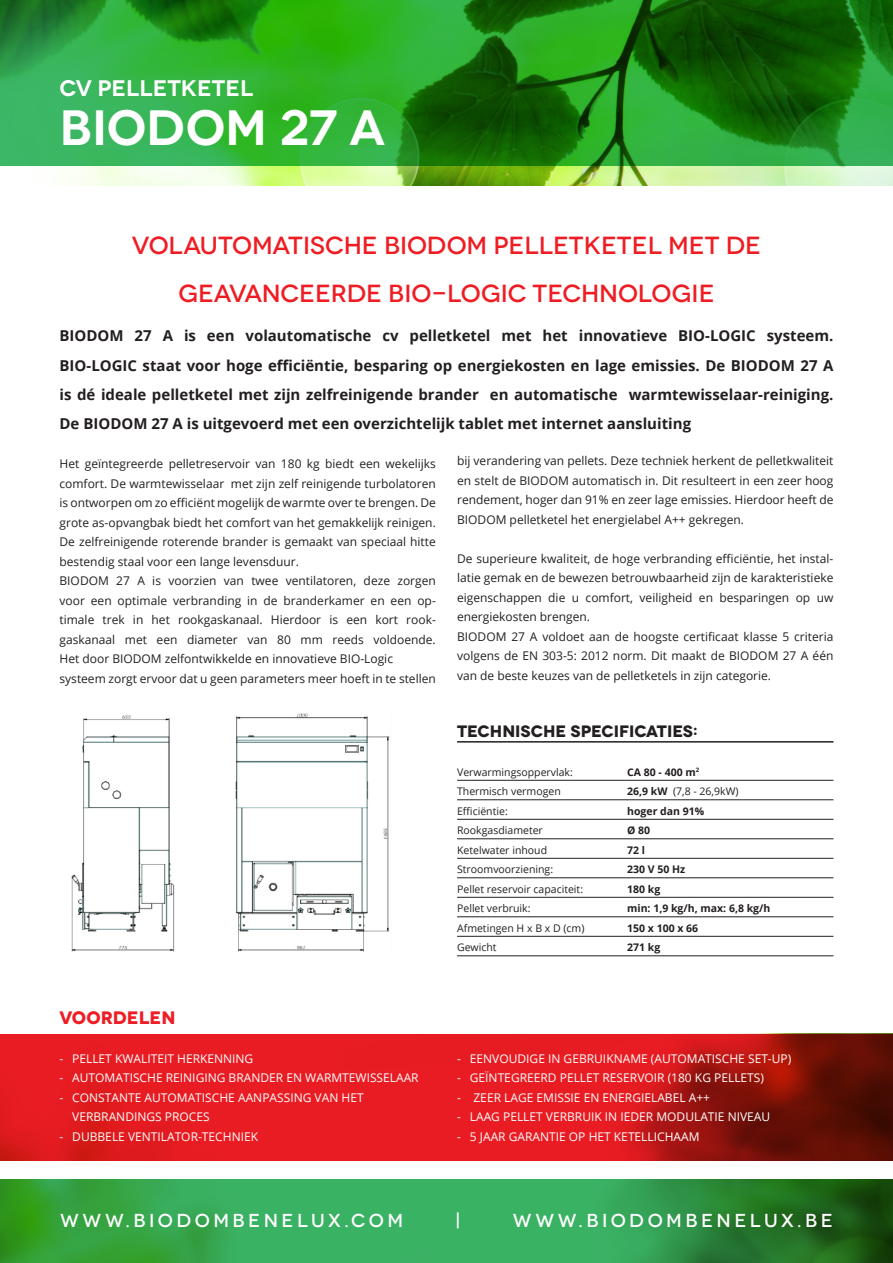
<style>
.page{position:relative;width:893px;height:1263px;background:#fff}
.page>*{position:absolute;margin:0;border:0;box-sizing:border-box;transform-origin:0 0}
.t1{font:600 49.5px "Novecentowide";letter-spacing:-.005em;color:#fff}
.t2{font:500 24.75px/48.8px "Novecentowide";color:#ee1d23;text-align:center}
.t3{font:600 22.5px "Novecentowide";color:#fff}
.t4{font:500 18.75px "Novecentowide";letter-spacing:.185em;color:#fff}
.t5{font:700 18px "Novecentowide";color:#ee1d23}
.t6{font:700 16.5px "Novecentowide";color:#231f20}
.t7{font:700 15px/29.2px "Open Sans";color:#231f20;text-align:justify}
.t8{font:12px/19.5px "Open Sans";color:#231f20;text-align:justify}
.t9{font:12px/19.5px "Open Sans";color:#fff}
.t10{font:10.5px "Open Sans";color:#231f20}
.t11{font:700 10.5px "Open Sans";color:#231f20}
.s1{font-weight:700}
</style>
<div class="page">
<img style="left:0;top:1034px;width:893px;height:126px">
<img style="left:68px;top:166px;width:825px;height:19px">
<hr style="left:457px;top:741px;width:376px;height:2px;background:#231f20">
<hr style="left:457px;top:780px;width:376px;height:1px;background:#231f20">
<hr style="left:457px;top:799px;width:376px;height:1px;background:#231f20">
<hr style="left:457px;top:819px;width:376px;height:1px;background:#231f20">
<hr style="left:457px;top:838px;width:376px;height:1px;background:#231f20">
<hr style="left:457px;top:858px;width:376px;height:1px;background:#231f20">
<hr style="left:457px;top:877px;width:376px;height:1px;background:#231f20">
<hr style="left:457px;top:897px;width:376px;height:1px;background:#231f20">
<hr style="left:457px;top:916px;width:376px;height:1px;background:#231f20">
<hr style="left:457px;top:936px;width:376px;height:1px;background:#231f20">
<hr style="left:457px;top:955px;width:376px;height:1px;background:#231f20">
<img style="left:71px;top:713px;width:319px;height:239px">
<img style="left:0;top:1179px;width:893px;height:84px">
<svg style="left:0;top:0;width:893px;height:166px;background:#259127"></svg>
<p class="t3" style="left:60px;top:74px;width:195px">CV PELLETKETEL</p>
<p class="t1" style="left:60px;top:97px;width:327px">BIODOM 27 A</p>
<p class="t2" style="left:132px;top:221px;width:631px">VOLAUTOMATISCHE BIODOM PELLETKETEL MET DE<br>GEAVANCEERDE BIO-LOGIC TECHNOLOGIE</p>
<p class="t7" style="left:60px;top:321px;width:775px">BIODOM 27 A is een volautomatische cv pelletketel met het innovatieve BIO-LOGIC systeem.<br>BIO-LOGIC staat voor hoge efficiëntie, besparing op energiekosten en lage emissies. De BIODOM 27 A is dé ideale pelletketel met zijn zelfreinigende brander en automatische warmtewisselaar-reiniging.<br>De BIODOM 27 A is uitgevoerd met een overzichtelijk tablet met internet aansluiting</p>
<p class="t8" style="left:60px;top:454px;width:378px">Het geïntegreerde pelletreservoir van 180 kg biedt een wekelijks comfort. De warmtewisselaar met zijn zelf reinigende turbolatoren is ontworpen om zo efficiënt mogelijk de warmte over te brengen. De grote as-opvangbak biedt het comfort van het gemakkelijk reinigen.<br>De zelfreinigende roterende brander is gemaakt van speciaal hitte bestendig staal voor een lange levensduur.</p>
<p class="t8" style="left:60px;top:571px;width:378px;text-align:left">BIODOM 27 A is voorzien van twee ventilatoren, deze zorgen voor een optimale verbranding in de branderkamer en een op&shy;timale trek in het rookgaskanaal. Hierdoor is een kort rook&shy;gaskanaal met een diameter van 80 mm reeds voldoende.<br>Het door BIODOM zelfontwikkelde en innovatieve BIO-Logic systeem zorgt ervoor dat u geen parameters meer hoeft in te stellen</p>
<p class="t8" style="left:457px;top:451px;width:378px">bij verandering van pellets. Deze techniek herkent de pelletkwaliteit en stelt de BIODOM automatisch in. Dit resulteert in een zeer hoog rendement, hoger dan 91% en zeer lage emissies. Hierdoor heeft de BIODOM pelletketel het energielabel A++ gekregen.</p>
<p class="t8" style="left:457px;top:548px;width:378px">De superieure kwaliteit, de hoge verbranding efficiëntie, het instal&shy;latie gemak en de bewezen betrouwbaarheid zijn de karakteristieke eigenschappen die u comfort, veiligheid en besparingen op uw energiekosten brengen.</p>
<p class="t8" style="left:457px;top:626px;width:378px">BIODOM 27 A voldoet aan de hoogste certificaat klasse 5 criteria volgens de EN 303-5: 2012 norm. Dit maakt de BIODOM 27 A één van de beste keuzes van de pelletketels in zijn categorie.</p>
<p class="t6" style="left:457px;top:720px;width:242px">TECHNISCHE SPECIFICATIES:</p>
<p class="t10" style="left:457px;top:764px;width:117px">Verwarmingsoppervlak:</p>
<p class="t11" style="left:627px;top:764px;width:73px">CA 80 - 400 m<sup>2</sup></p>
<p class="t10" style="left:457px;top:784px;width:105px">Thermisch vermogen</p>
<p class="t10" style="left:627px;top:784px;width:113px"><span class="s1">26,9 kW</span> (7,8 - 26,9kW)</p>
<p class="t10" style="left:457px;top:803px;width:52px">Efficiëntie:</p>
<p class="t11" style="left:627px;top:803px;width:79px">hoger dan 91%</p>
<p class="t10" style="left:457px;top:823px;width:87px">Rookgasdiameter</p>
<p class="t11" style="left:627px;top:823px;width:25px">Ø 80</p>
<p class="t10" style="left:457px;top:842px;width:91px">Ketelwater inhoud</p>
<p class="t11" style="left:627px;top:842px;width:19px">72 l</p>
<p class="t10" style="left:457px;top:862px;width:97px">Stroomvoorziening:</p>
<p class="t11" style="left:627px;top:862px;width:60px">230 V 50 Hz</p>
<p class="t10" style="left:457px;top:881px;width:127px">Pellet reservoir capaciteit:</p>
<p class="t11" style="left:627px;top:881px;width:35px">180 kg</p>
<p class="t10" style="left:457px;top:901px;width:75px">Pellet verbruik:</p>
<p class="t11" style="left:627px;top:901px;width:145px">min: 1,9 kg/h, max: 6,8 kg/h</p>
<p class="t10" style="left:457px;top:920px;width:129px">Afmetingen H x B x D (cm)</p>
<p class="t11" style="left:627px;top:920px;width:73px">150 x 100 x 66</p>
<p class="t10" style="left:457px;top:940px;width:41px">Gewicht</p>
<p class="t11" style="left:627px;top:940px;width:35px">271 kg</p>
<p class="t5" style="left:60px;top:1006px;width:118px">VOORDELEN</p>
<p class="t9" style="left:60px;top:1048px;width:195px">- PELLET KWALITEIT HERKENNING</p>
<p class="t9" style="left:60px;top:1068px;width:361px">- AUTOMATISCHE REINIGING BRANDER EN WARMTEWISSELAAR</p>
<p class="t9" style="left:72px;top:1087px;width:293px;text-indent:-13px">- CONSTANTE AUTOMATISCHE AANPASSING VAN HET<br>VERBRANDINGS PROCES</p>
<p class="t9" style="left:60px;top:1126px;width:200px">- DUBBELE VENTILATOR-TECHNIEK</p>
<p class="t9" style="left:457px;top:1048px;width:336px">- EENVOUDIGE IN GEBRUIKNAME (AUTOMATISCHE SET-UP)</p>
<p class="t9" style="left:457px;top:1068px;width:308px">- GEÏNTEGREERD PELLET RESERVOIR (180 KG PELLETS)</p>
<p class="t9" style="left:457px;top:1087px;width:254px">- ZEER LAGE EMISSIE EN ENERGIELABEL A++</p>
<p class="t9" style="left:457px;top:1107px;width:315px">- LAAG PELLET VERBRUIK IN IEDER MODULATIE NIVEAU</p>
<p class="t9" style="left:457px;top:1126px;width:244px">- 5 JAAR GARANTIE OP HET KETELLICHAAM</p>
<p class="t4" style="left:60px;top:1209px;width:345px">WWW.BIODOMBENELUX.COM</p>
<p class="t4" style="left:456px;top:1209px;width:6px">|</p>
<p class="t4" style="left:513px;top:1209px;width:321px">WWW.BIODOMBENELUX.BE</p>
</div>
